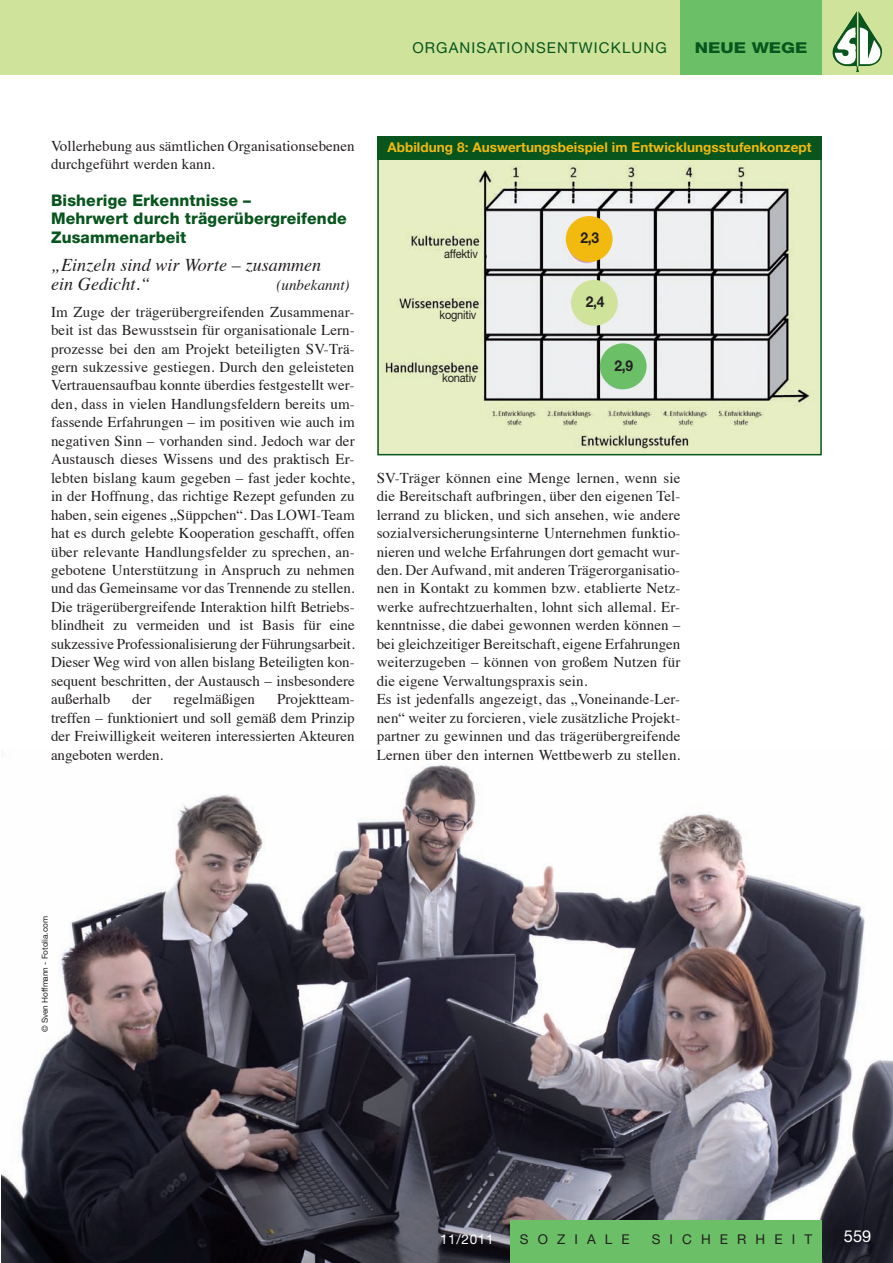
<style>
.page{position:relative;width:893px;height:1263px;background:#fff}
.page>*{position:absolute;margin:0;border:0;box-sizing:border-box;transform-origin:0 0}
.t1{font:italic 18px/19.5px "Times";letter-spacing:.005em;color:#231f20}
.t2{font:16.5px "Helvetica Neue";color:#fff}
.t3{font:800 16.05px/18.5px "Helvetica Neue";letter-spacing:.01em;color:#08551e}
.t4{font:15px/18.5px "Times";letter-spacing:.005em;color:#231f20}
.t5{font:15px "Helvetica Neue";letter-spacing:.075em;color:#08551e}
.t6{font:italic 15px "Times";letter-spacing:.005em;color:#231f20}
.t7{font:700 15px "Helvetica Neue";color:#231f20;scale:.92 1}
.t8{font:800 15px "Helvetica Neue";color:#08551e;scale:1.2 1}
.t9{font:700 13.5px "Helvetica Neue";letter-spacing:.005em;color:#f2b90f}
.t10{font:13.5px "Helvetica Neue";letter-spacing:.675em;color:#231f20}
.t11{font:13.5px "Helvetica Neue";letter-spacing:.05em;color:#fff}
.t12{font:12px "Helvetica Neue";letter-spacing:-.02em;color:#231f20;scale:.92 1}
.t13{font:8.25px "Helvetica Neue";letter-spacing:-.005em;color:#231f20}
</style>
<div class="page">
<img style="left:1px;top:753px;width:892px;height:510px">
<div style="left:0;top:0;width:893px;height:74px;background:#d0e39a"></div>
<img style="left:832px;top:11px;width:50px;height:61px">
<div style="left:680px;top:0;width:142px;height:74px;background:#6bc067"></div>
<div style="left:510px;top:1220px;width:312px;height:43px;background:#6bc067"></div>
<img style="left:380px;top:159px;width:439px;height:293px">
<div style="left:377px;top:136px;width:445px;height:319px;border:2px solid #08551e"></div>
<div style="left:377px;top:136px;width:445px;height:23px;background:#08551e"></div>
<div style="left:566px;top:216px;width:47px;height:46px;background:#f2b90f;border-radius:50%"></div>
<div style="left:571px;top:280px;width:47px;height:46px;background:#d0e39a;border-radius:50%"></div>
<div style="left:600px;top:343px;width:47px;height:46px;background:#6bc067;border-radius:50%"></div>
<p class="t5" style="left:412px;top:43px;width:256px">ORGANISATIONSENTWICKLUNG</p>
<p class="t8" style="left:695px;top:43px;width:96px">NEUE WEGE</p>
<p class="t4" style="left:51px;top:138px;width:305px">Vollerhebung aus sämtlichen Organisationsebenen durchgeführt werden kann.</p>
<p class="t3" style="left:51px;top:192px;width:297px">Bisherige Erkenntnisse –<br>Mehrwert durch trägerübergreifende<br>Zusammenarbeit</p>
<p class="t1" style="left:51px;top:257px;width:272px">„Einzeln sind wir Worte – zusammen ein Gedicht.“</p>
<p class="t6" style="left:276px;top:279px;width:75px">(unbekannt)</p>
<p class="t4" style="left:51px;top:304px;width:305px;text-align:justify">Im Zuge der trägerübergreifenden Zusammenar&shy;beit ist das Bewusstsein für organisationale Lern&shy;prozesse bei den am Projekt beteiligten SV-Trä&shy;gern sukzessive gestiegen. Durch den geleisteten Vertrauensaufbau konnte überdies festgestellt wer&shy;den, dass in vielen Handlungsfeldern bereits um&shy;fassende Erfahrungen – im positiven wie auch im negativen Sinn – vorhanden sind. Jedoch war der Austausch dieses Wissens und des praktisch Er&shy;lebten bislang kaum gegeben – fast jeder kochte, in der Hoffnung, das richtige Rezept gefunden zu haben, sein eigenes „Süppchen“. Das LOWI-Team hat es durch gelebte Kooperation geschafft, offen über relevante Handlungsfelder zu sprechen, an&shy;gebotene Unterstützung in Anspruch zu nehmen und das Gemeinsame vor das Trennende zu stellen.<br>Die trägerübergreifende Interaktion hilft Betriebs&shy;blindheit zu vermeiden und ist Basis für eine sukzessive Professionalisierung der Führungsarbeit.<br>Dieser Weg wird von allen bislang Beteiligten kon&shy;sequent beschritten, der Austausch – insbesondere außerhalb</p>
<p class="t4" style="left:132px;top:691px;width:21px">der</p>
<p class="t4" style="left:173px;top:691px;width:83px">regelmäßigen</p>
<p class="t4" style="left:51px;top:691px;width:305px;text-align:justify;text-indent:226px">Projektteam&shy;treffen – funktioniert und soll gemäß dem Prinzip der Freiwilligkeit weiteren interessierten Akteuren angeboten werden.</p>
<p class="t9" style="left:387px;top:142px;width:426px">Abbildung 8: Auswertungsbeispiel im Entwicklungsstufenkonzept</p>
<p class="t12" style="left:444px;top:249px;width:38px">affektiv</p>
<p class="t12" style="left:440px;top:310px;width:42px">kognitiv</p>
<p class="t12" style="left:442px;top:373px;width:39px">konativ</p>
<p class="t7" style="left:581px;top:233px;width:22px">2,3</p>
<p class="t7" style="left:586px;top:297px;width:22px">2,4</p>
<p class="t7" style="left:615px;top:360px;width:22px">2,9</p>
<p class="t4" style="left:377px;top:470px;width:305px">SV-Träger können eine Menge lernen, wenn sie die Bereitschaft aufbringen, über den eigenen Tel&shy;lerrand zu blicken, und sich ansehen, wie andere sozialversicherungsinterne Unternehmen funktio&shy;nieren und welche Erfahrungen dort gemacht wur&shy;den. Der Aufwand, mit anderen Trägerorganisatio&shy;nen in Kontakt zu kommen bzw. etablierte Netz&shy;werke aufrechtzuerhalten, lohnt sich allemal. Er&shy;kenntnisse, die dabei gewonnen werden können – bei gleichzeitiger Bereitschaft, eigene Erfahrungen weiterzugeben – können von großem Nutzen für die eigene Verwaltungspraxis sein.<br>Es ist jedenfalls angezeigt, das „Voneinande-Ler&shy;nen“ weiter zu forcieren, viele zusätzliche Projekt&shy;partner zu gewinnen und das trägerübergreifende Lernen über den internen Wettbewerb zu stellen.</p>
<p class="t13" style="left:42px;top:1032px;width:117px;rotate:-90deg">© Sven Hoffmann - Fotolia.com</p>
<p class="t11" style="left:440px;top:1234px;width:55px">11/2011</p>
<p class="t10" style="left:520px;top:1234px;width:111px">SOZIALE</p>
<p class="t10" style="left:652px;top:1234px;width:162px">SICHERHEIT</p>
<p class="t2" style="left:844px;top:1230px;width:29px">559</p>
</div>
